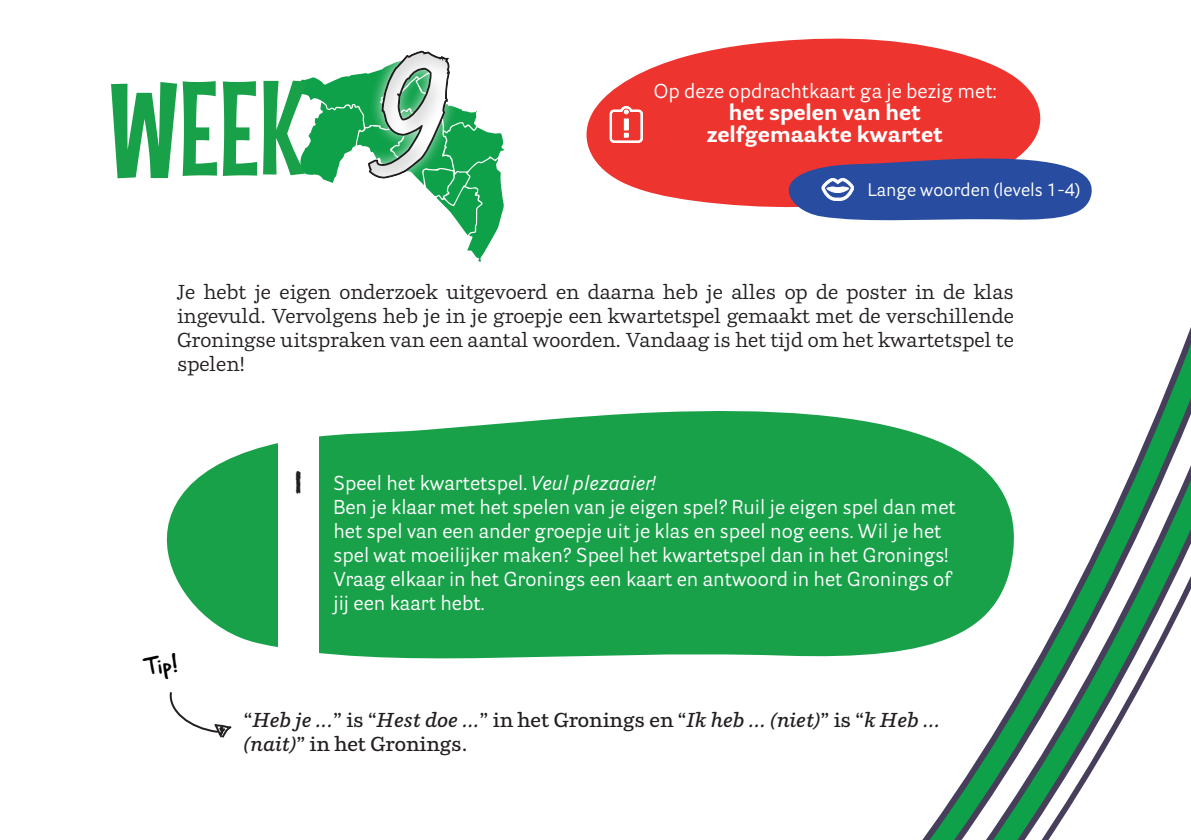
<style>
.page{position:relative;width:1191px;height:840px;background:#fff}
.page>*{position:absolute;margin:0;border:0;box-sizing:border-box;transform-origin:0 0}
.t1{font:134px "Mouse Memoirs";color:#18a149}
.t2{font:44px "Hilhorsteva";color:#231f20}
.t3{font:700 22px/22px "Parry Grotesque";color:#fff;text-align:center}
.t4{font:20px/24px "Parry Grotesque";color:#fff}
.t5{font:20px/24px "Parry";color:#231f20;text-align:justify}
.t6{font:600 20px/24px "Parry";color:#231f20}
.t7{font:18px "Parry Grotesque";color:#fff}
.t8{font:18px "Hand Of Sean Demo";color:#000}
.s1{font-style:italic}
</style>
<div class="page">
<svg style="left:1105px;top:480px;width:86px;height:48px"></svg>
<svg style="left:1082px;top:543px;width:109px;height:32px"></svg>
<svg style="left:923px;top:588px;width:268px;height:251px"></svg>
<svg style="left:865px;top:39px;width:176px;height:117px;fill:#ee342f"></svg>
<svg style="left:298px;top:77px;width:205px;height:184px"></svg>
<div style="left:319px;top:0;width:546px;height:210px;background:#231f20;opacity:.15"></div>
<svg style="left:763px;top:156px;width:329px;height:65px;background:#5d5d9b"></svg>
<svg style="left:166px;top:411px;width:859px;height:261px;fill:#18a149"></svg>
<div style="left:278px;top:428px;width:40px;height:411px;background:#fff"></div>
<svg style="left:169px;top:692px;width:63px;height:46px"></svg>
<h1 class="t1" style="left:109px;top:50px;width:352px">WEEK <sup>9</sup></h1>
<p class="t4" style="left:653px;top:79px;width:344px">Op deze opdrachtkaart ga je bezig met:</p>
<p class="t3" style="left:707px;top:100px;width:238px">het spelen van het zelfgemaakte kwartet</p>
<p class="t7" style="left:867px;top:178px;width:214px">Lange woorden (levels 1-4)</p>
<p class="t5" style="left:177px;top:279px;width:838px">Je hebt je eigen onderzoek uitgevoerd en daarna heb je alles op de poster in de klas ingevuld. Vervolgens heb je in je groepje een kwartetspel gemaakt met de verschillende Groningse uitspraken van een aantal woorden. Vandaag is het tijd om het kwartetspel te spelen!</p>
<p class="t8" style="left:145px;top:658px;width:34px;rotate:-8deg">Tip!</p>
<h2 class="t2" style="left:291px;top:437px;width:15px">1</h2>
<p class="t4" style="left:333px;top:470px;width:624px">Speel het kwartetspel. <span class="s1">Veul plezaaier!<br></span>Ben je klaar met het spelen van je eigen spel? Ruil je eigen spel dan met het spel van een ander groepje uit je klas en speel nog eens. Wil je het spel wat moeilijker maken? Speel het kwartetspel dan in het Gronings!<br>Vraag elkaar in het Gronings een kaart en antwoord in het Gronings of jij een kaart hebt.</p>
<p class="t6" style="left:244px;top:707px;width:698px">“<span class="s1">Heb je ...</span>” is “<span class="s1">Hest doe ...</span>” in het Gronings en “<span class="s1">Ik heb … (niet)</span>” is “<span class="s1">k Heb … (nait)</span>” in het Gronings.</p>
</div>
